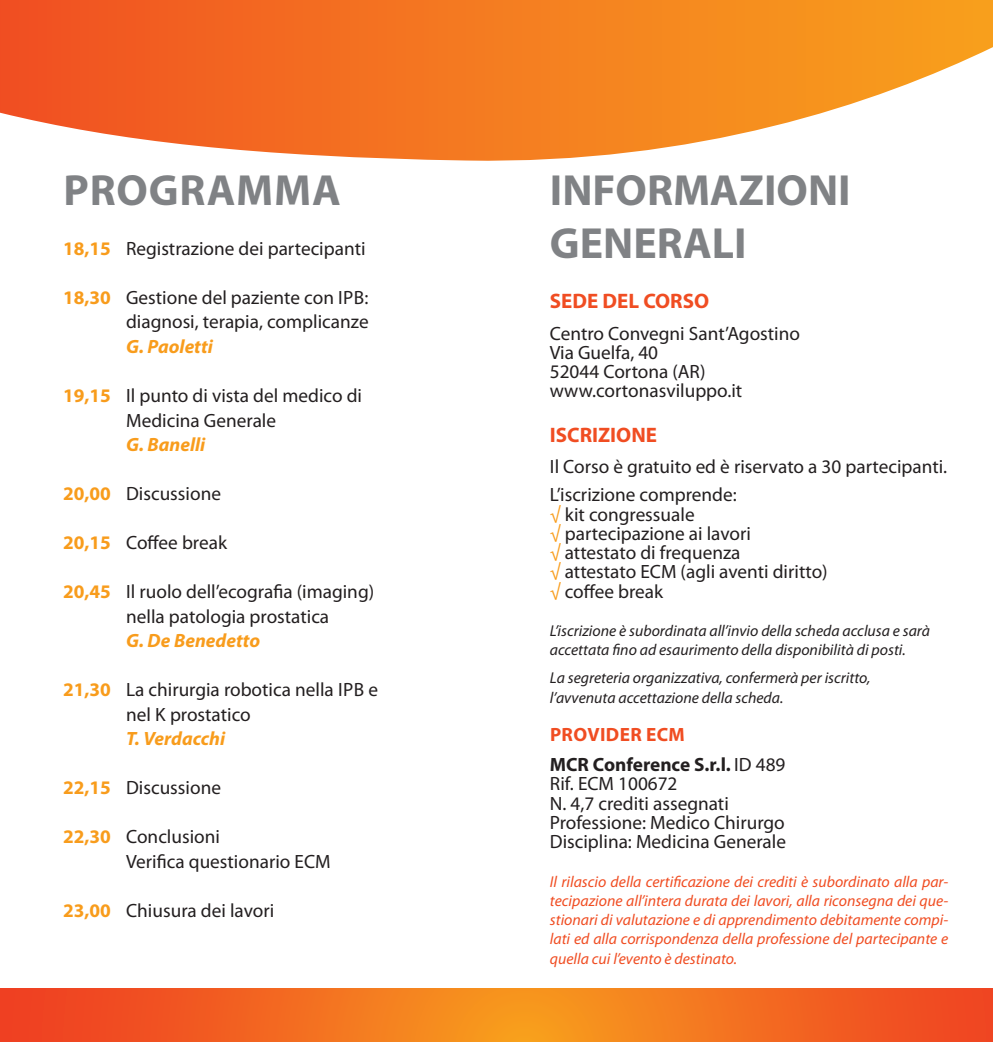
<style>
.page{position:relative;width:993px;height:1042px;background:#fff}
.page>*{position:absolute;margin:0;border:0;box-sizing:border-box;transform-origin:0 0}
.t1{font:700 43.75px "Myriad Pro";color:#808285}
.t2{font:700 43.75px "Myriad Pro";letter-spacing:.02em;color:#808285}
.t3{font:700 21px "Myriad Pro";color:#f04d22}
.t4{font:19.25px "Myriad Pro";color:#231f20}
.t5{font:italic 700 19.25px "Myriad Pro";color:#f89c1c}
.t6{font:700 19.25px "Myriad Pro";color:#231f20}
.t7{font:700 19.25px "Myriad Pro";letter-spacing:.02em;color:#f04d22}
.t8{font:italic 15.75px/19.2px "Myriad Pro";color:#f04d22;text-align:justify}
.t9{font:italic 15.75px "Myriad Pro";color:#231f20}
.s1{font-weight:700;color:#f89c1c}
.s2{color:#f89c1c}
.s3{font-weight:400}
</style>
<div class="page">
<svg style="left:0;top:989px;width:992px;height:53px;background:#f26a20"></svg>
<svg style="left:0;top:0;width:992px;height:161px"></svg>
<p class="t2" style="left:63px;top:162px;width:279px">PROGRAMMA</p>
<p class="t4" style="left:63px;top:237px;width:304px"><span class="s1">18,15</span> Registrazione dei partecipanti</p>
<p class="t4" style="left:63px;top:286px;width:307px"><span class="s1">18,30</span> Gestione del paziente con IPB:</p>
<p class="t4" style="left:126px;top:310px;width:244px">diagnosi, terapia, complicanze</p>
<p class="t5" style="left:126px;top:334px;width:88px">G. Paoletti</p>
<p class="t4" style="left:63px;top:384px;width:300px"><span class="s1">19,15</span> Il punto di vista del medico di</p>
<p class="t4" style="left:126px;top:408px;width:151px">Medicina Generale</p>
<p class="t5" style="left:126px;top:432px;width:81px">G. Banelli</p>
<p class="t4" style="left:63px;top:482px;width:159px"><span class="s1">20,00</span> Discussione</p>
<p class="t4" style="left:63px;top:531px;width:165px"><span class="s1">20,15</span> Coffee break</p>
<p class="t4" style="left:63px;top:580px;width:312px"><span class="s1">20,45</span> Il ruolo dell’ecografia (imaging)</p>
<p class="t4" style="left:126px;top:604px;width:204px">nella patologia prostatica</p>
<p class="t5" style="left:126px;top:628px;width:135px">G. De Benedetto</p>
<p class="t4" style="left:63px;top:678px;width:316px"><span class="s1">21,30</span> La chirurgia robotica nella IPB e</p>
<p class="t4" style="left:126px;top:702px;width:126px">nel K prostatico</p>
<p class="t5" style="left:126px;top:726px;width:101px">T. Verdacchi</p>
<p class="t4" style="left:63px;top:776px;width:159px"><span class="s1">22,15</span> Discussione</p>
<p class="t4" style="left:63px;top:825px;width:158px"><span class="s1">22,30</span> Conclusioni</p>
<p class="t4" style="left:126px;top:849px;width:206px">Verifica questionario ECM</p>
<p class="t4" style="left:63px;top:898px;width:213px"><span class="s1">23,00</span> Chiusura dei lavori</p>
<p class="t1" style="left:549px;top:162px;width:302px">INFORMAZIONI</p>
<p class="t1" style="left:549px;top:214px;width:198px">GENERALI</p>
<p class="t3" style="left:549px;top:287px;width:161px">SEDE DEL CORSO</p>
<p class="t4" style="left:549px;top:321px;width:251px">Centro Convegni Sant’Agostino</p>
<p class="t4" style="left:549px;top:341px;width:110px">Via Guelfa, 40</p>
<p class="t4" style="left:549px;top:360px;width:157px">52044 Cortona (AR)</p>
<p class="t4" style="left:549px;top:379px;width:194px">www.cortonasviluppo.it</p>
<p class="t3" style="left:549px;top:421px;width:109px">ISCRIZIONE</p>
<p class="t4" style="left:549px;top:455px;width:399px">Il Corso è gratuito ed è riservato a 30 partecipanti.</p>
<p class="t4" style="left:549px;top:483px;width:188px">L’iscrizione comprende:</p>
<p class="t4" style="left:549px;top:502px;width:146px"><span class="s2">√</span> kit congressuale</p>
<p class="t4" style="left:549px;top:521px;width:202px"><span class="s2">√</span> partecipazione ai lavori</p>
<p class="t4" style="left:549px;top:541px;width:192px"><span class="s2">√</span> attestato di frequenza</p>
<p class="t4" style="left:549px;top:560px;width:279px"><span class="s2">√</span> attestato ECM (agli aventi diritto)</p>
<p class="t4" style="left:549px;top:579px;width:115px"><span class="s2">√</span> coffee break</p>
<p class="t9" style="left:549px;top:621px;width:381px">L’iscrizione è subordinata all’invio della scheda acclusa e sarà</p>
<p class="t9" style="left:549px;top:640px;width:357px">accettata fino ad esaurimento della disponibilità di posti.</p>
<p class="t9" style="left:549px;top:668px;width:322px">La segreteria organizzativa, confermerà per iscritto,</p>
<p class="t9" style="left:549px;top:688px;width:235px">l’avvenuta accettazione della scheda.</p>
<p class="t7" style="left:550px;top:722px;width:136px">PROVIDER ECM</p>
<p class="t6" style="left:549px;top:752px;width:237px">MCR Conference S.r.l. <span class="s3">ID 489</span></p>
<p class="t4" style="left:549px;top:772px;width:129px">Rif. ECM 100672</p>
<p class="t4" style="left:549px;top:791px;width:180px">N. 4,7 crediti assegnati</p>
<p class="t4" style="left:549px;top:810px;width:236px">Professione: Medico Chirurgo</p>
<p class="t4" style="left:549px;top:829px;width:238px">Disciplina: Medicina Generale</p>
<p class="t8" style="left:549px;top:871px;width:400px">Il rilascio della certificazione dei crediti è subordinato alla par&shy;tecipazione all’intera durata dei lavori, alla riconsegna dei que&shy;stionari di valutazione e di apprendimento debitamente compi&shy;lati ed alla corrispondenza della professione del partecipante e quella cui l’evento è destinato.</p>
</div>
